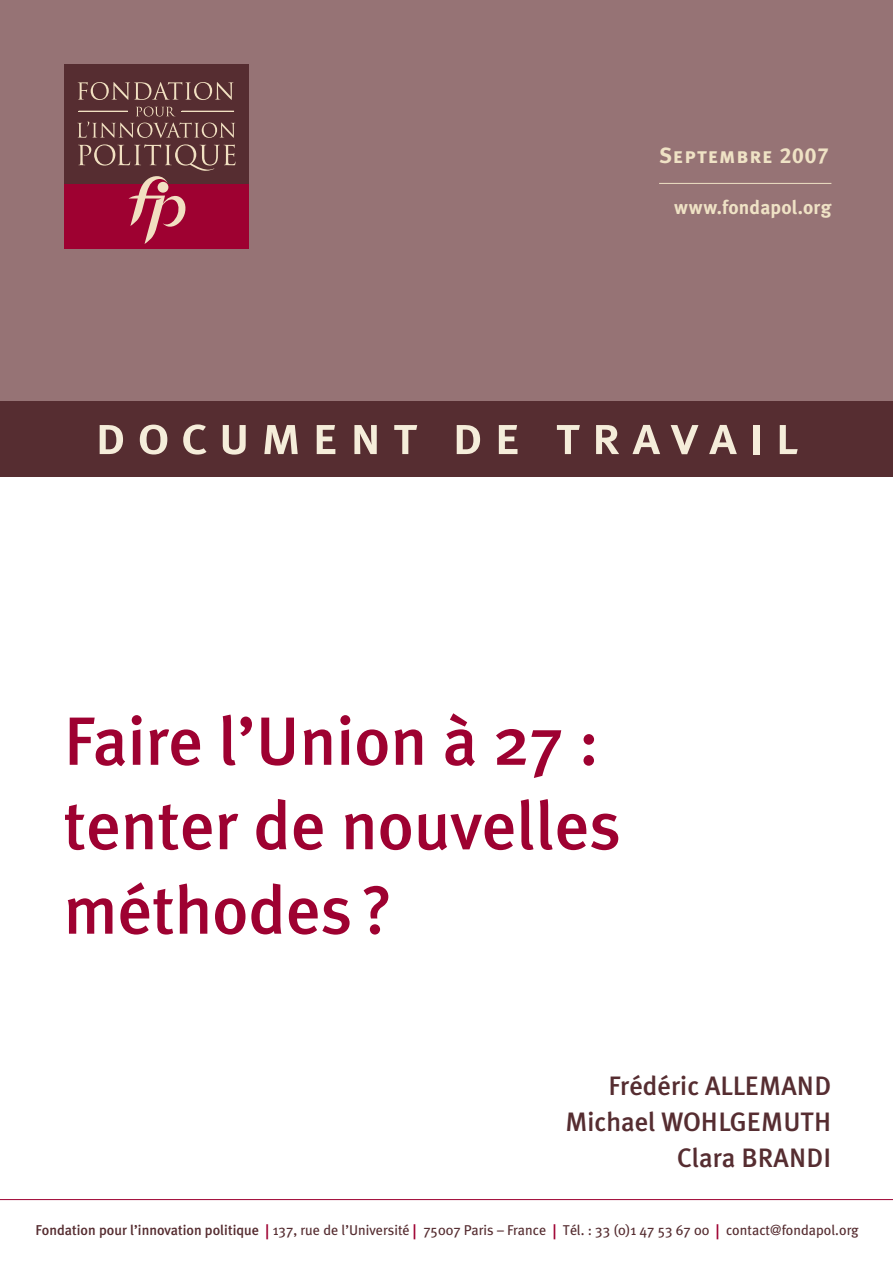
<style>
.page{position:relative;width:893px;height:1263px;background:#fff}
.page>*{position:absolute;margin:0;border:0;box-sizing:border-box;transform-origin:0 0}
.t1{font:500 68.25px/84.4px "Meta Plus";color:#9e0131}
.t2{font:54.75px "Meta Plus Medium Caps";letter-spacing:.2em;color:#f5edda}
.t3{font:500 26.7px/36.3px "Meta Plus";color:#562d31;text-align:right}
.t4{font:21.75px "Meta Plus Bold Caps";letter-spacing:.04em;color:#efe2c5}
.t5{font:700 19.35px "Meta Plus";letter-spacing:.01em;color:#efe2c5}
.t6{font:14.25px "Meta Plus";color:#562d31}
.s1{font-weight:500}
.s2{font-size:19.5px;color:#9e0131}
</style>
<div class="page">
<div style="left:0;top:0;width:893px;height:476px;background:#967375"></div>
<div style="left:64px;top:183px;width:185px;height:66px;background:#9e0131"></div>
<div style="left:64px;top:64px;width:185px;height:119px;background:#562d31"></div>
<svg style="left:78px;top:82px;width:155px;height:18px"></svg>
<svg style="left:77px;top:107px;width:158px;height:31px"></svg>
<hr style="left:79px;top:111px;width:49px;height:1px;background:#f1e0c1">
<hr style="left:182px;top:111px;width:52px;height:1px;background:#f1e0c1">
<svg style="left:78px;top:144px;width:158px;height:100px"></svg>
<div style="left:0;top:401px;width:893px;height:75px;background:#562d31"></div>
<hr style="left:659px;top:183px;width:172px;height:1px;background:#efe2c5">
<hr style="left:0;top:1199px;width:893px;height:1px;background:#9e0131">
<h3 class="t4" style="left:659px;top:143px;width:171px">Septembre 2007</h3>
<h3 class="t5" style="left:674px;top:196px;width:159px">www.fondapol.org</h3>
<h2 class="t2" style="left:95px;top:403px;width:705px">document de travail</h2>
<h1 class="t1" style="left:64px;top:698px;width:559px">Faire l’Union à 27 : tenter de nouvelles méthodes ?</h1>
<h3 class="t3" style="left:566px;top:1067px;width:267px">Frédéric allemand<br>Michael Wohlgemuth<br>Clara Brandi</h3>
<p class="t6" style="left:36px;top:1221px;width:825px"><span class="s1">Fondation pour l’innovation politique</span> <span class="s2">|</span> 137, rue de l’Université <span class="s2">|</span> 75007 Paris – France <span class="s2">|</span> Tél. : 33 (0)1 47 53 67 00 <span class="s2">|</span> contact@fondapol.org</p>
</div>
